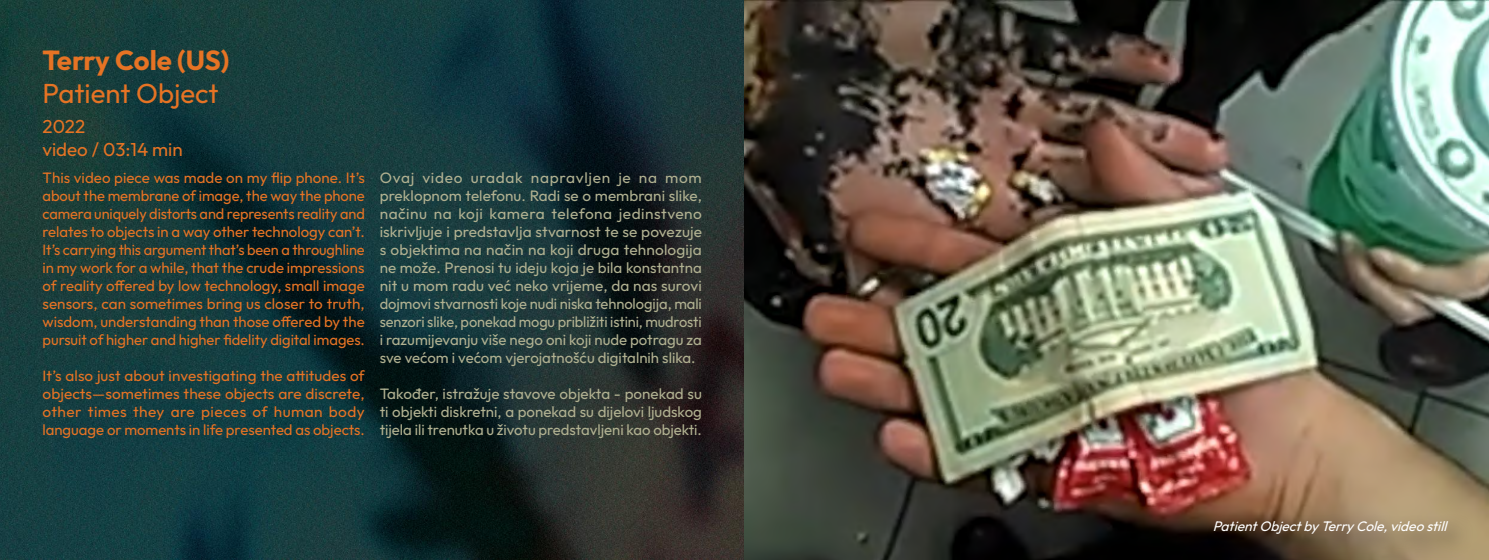
<style>
.page{position:relative;width:1489px;height:560px;background:#fff}
.page>*{position:absolute;margin:0;border:0;box-sizing:border-box;transform-origin:0 0}
.t1{font:700 27.5px "Outfit";letter-spacing:-.01em;color:#e67324}
.t2{font:27.5px "Outfit";color:#e67324}
.t3{font:18.75px/22.5px "Outfit";color:#e67324}
.t4{font:15px/18px "Outfit";color:#b1b191;text-align:justify}
.t5{font:15px/18px "Outfit";letter-spacing:-.005em;color:#e67324;text-align:justify}
.t6{font:italic 13.75px "Outfit";color:#fff}
</style>
<div class="page">
<img style="left:0;top:0;width:744px;height:560px">
<img style="left:744px;top:0;width:744px;height:560px">
<div style="left:1204px;top:511px;width:270px;height:49px;background:#000;opacity:.35"></div>
<h1 class="t1" style="left:43px;top:42px;width:188px">Terry Cole (US)</h1>
<h1 class="t2" style="left:43px;top:76px;width:177px">Patient Object</h1>
<p class="t3" style="left:43px;top:116px;width:142px">2022<br>video / 03:14 min</p>
<p class="t5" style="left:43px;top:169px;width:324px">This video piece was made on my flip phone. It’s about the membrane of image, the way the phone camera uniquely distorts and represents reality and relates to objects in a way other technology can’t.<br>It’s carrying this argument that’s been a throughline in my work for a while, that the crude impressions of reality offered by low technology, small image sensors, can sometimes bring us closer to truth, wisdom, understanding than those offered by the pursuit of higher and higher fidelity digital images.</p>
<p class="t5" style="left:43px;top:367px;width:324px">It’s also just about investigating the attitudes of objects—sometimes these objects are discrete, other times they are pieces of human body language or moments in life presented as objects.</p>
<p class="t4" style="left:380px;top:169px;width:324px">Ovaj video uradak napravljen je na mom preklopnom telefonu. Radi se o membrani slike, načinu na koji kamera telefona jedinstveno iskrivljuje i predstavlja stvarnost te se povezuje s objektima na način na koji druga tehnologija ne može. Prenosi tu ideju koja je bila konstantna nit u mom radu već neko vrijeme, da nas surovi dojmovi stvarnosti koje nudi niska tehnologija, mali senzori slike, ponekad mogu približiti istini, mudrosti i razumijevanju više nego oni koji nude potragu za sve većom i većom vjerojatnošću digitalnih slika.</p>
<p class="t4" style="left:380px;top:385px;width:324px">Također, istražuje stavove objekta - ponekad su ti objekti diskretni, a ponekad su dijelovi ljudskog tijela ili trenutka u životu predstavljeni kao objekti.</p>
<p class="t6" style="left:1212px;top:517px;width:240px">PatientObjectbyTerryCole,videostill</p>
</div>
